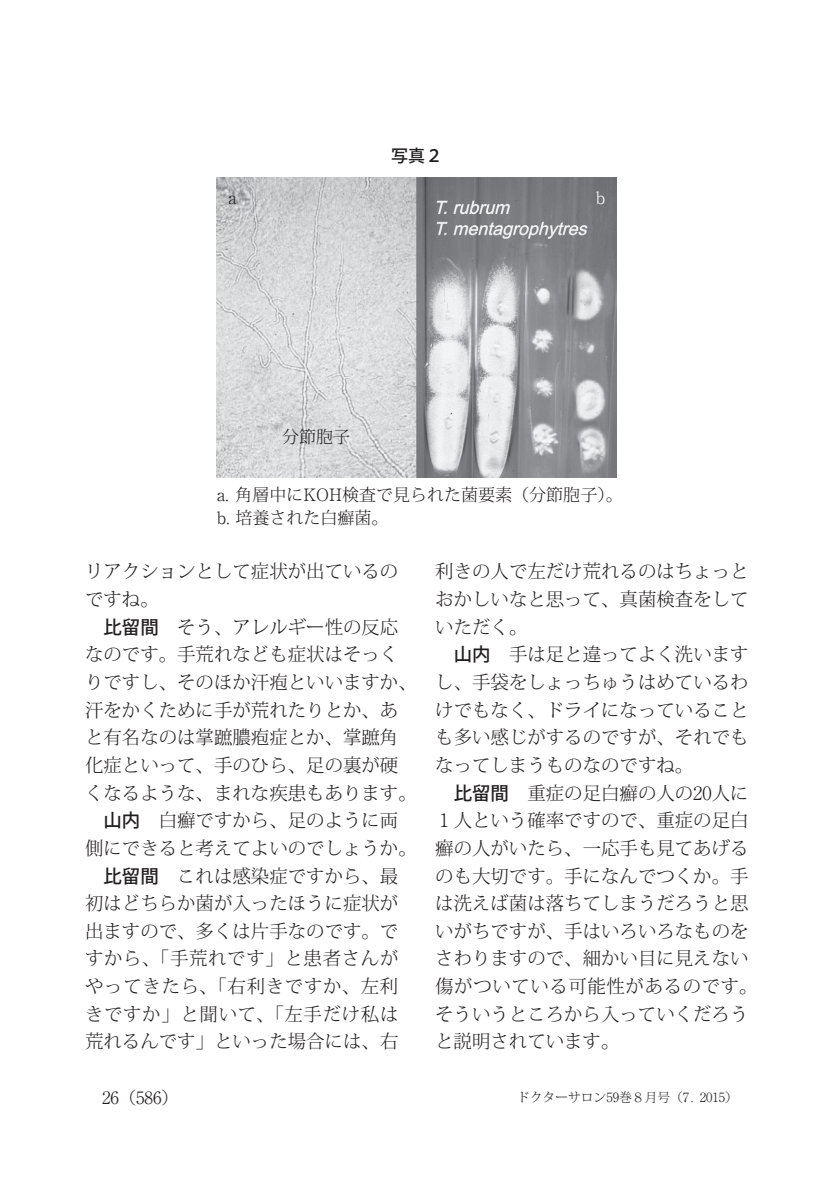
<style>
.page{position:relative;width:828px;height:1191px;background:#fff}
.page>*{position:absolute;margin:0;border:0;box-sizing:border-box;transform-origin:0 0}
.t1{font:300 18.4px "Koz Min Pro";color:#231f20}
.t2{font:300 18.4px "Koz Min Pro";letter-spacing:.035em;color:#231f20}
.t3{font:300 18.4px "Koz Min Pro";letter-spacing:.04em;color:#231f20}
.t4{font:300 17px/22.6px "Koz Min Pro";color:#231f20}
.t5{font:300 17px "Ryumin Pro";color:#231f20}
.t6{font:500 17px "Koz Go Pro";color:#231f20}
.t7{font:300 17px "Ryumin Pro";color:#fff}
.t8{font:300 12.8px "Koz Min Pro";color:#231f20}
.s1{font-family:"Ryumin Pro"}
.s2{font-family:"Koz Go Pro";font-weight:500}
.s3{font-family:"Koz Min Pro"}
</style>
<div class="page">
<img style="left:217px;top:177px;width:399px;height:300px">
<p class="t6" style="left:391px;top:145px;width:53px">写真２</p>
<p class="t5" style="left:228px;top:184px;width:10px">a</p>
<p class="t7" style="left:596px;top:184px;width:11px">b</p>
<p class="t4" style="left:282px;top:425px;width:70px">分節胞子</p>
<p class="t4" style="left:217px;top:483px;width:407px"><span class="s1">a.</span> 角層中に<span class="s1">KOH</span>検査で見られた菌要素（分節胞子）。<span class="s1">b.</span> 培養された白癬菌。</p>
<p class="t1" style="left:85px;top:558px;width:315px">リアクションとして症状が出ているの</p>
<p class="t1" style="left:85px;top:586px;width:75px">ですね。</p>
<p class="t1" style="left:103px;top:614px;width:296px"><span class="s2">比留間</span> そう、アレルギー性の反応</p>
<p class="t1" style="left:85px;top:641px;width:315px">なのです。手荒れなども症状はそっく</p>
<p class="t1" style="left:85px;top:669px;width:333px">りですし、そのほか汗疱といいますか、</p>
<p class="t1" style="left:85px;top:697px;width:315px">汗をかくために手が荒れたりとか、あ</p>
<p class="t1" style="left:85px;top:724px;width:315px">と有名なのは掌蹠膿疱症とか、掌蹠角</p>
<p class="t1" style="left:85px;top:752px;width:315px">化症といって、手のひら、足の裏が硬</p>
<p class="t1" style="left:85px;top:780px;width:333px">くなるような、まれな疾患もあります。</p>
<p class="t1" style="left:103px;top:807px;width:296px"><span class="s2">山内</span> 白癬ですから、足のように両</p>
<p class="t1" style="left:85px;top:835px;width:333px">側にできると考えてよいのでしょうか。</p>
<p class="t1" style="left:103px;top:863px;width:296px"><span class="s2">比留間</span> これは感染症ですから、最</p>
<p class="t1" style="left:85px;top:890px;width:315px">初はどちらか菌が入ったほうに症状が</p>
<p class="t1" style="left:85px;top:918px;width:315px">出ますので、多くは片手なのです。で</p>
<p class="t2" style="left:85px;top:945px;width:315px">すから、「手荒れです」と患者さんが</p>
<p class="t3" style="left:85px;top:973px;width:315px">やってきたら、「右利きですか、左利</p>
<p class="t2" style="left:85px;top:1001px;width:315px">きですか」と聞いて、「左手だけ私は</p>
<p class="t1" style="left:85px;top:1028px;width:315px">荒れるんです」といった場合には、右</p>
<p class="t1" style="left:435px;top:558px;width:315px">利きの人で左だけ荒れるのはちょっと</p>
<p class="t1" style="left:435px;top:586px;width:315px">おかしいなと思って、真菌検査をして</p>
<p class="t1" style="left:435px;top:614px;width:94px">いただく。</p>
<p class="t1" style="left:454px;top:641px;width:296px"><span class="s2">山内</span> 手は足と違ってよく洗います</p>
<p class="t1" style="left:435px;top:669px;width:315px">し、手袋をしょっちゅうはめているわ</p>
<p class="t1" style="left:435px;top:697px;width:315px">けでもなく、ドライになっていること</p>
<p class="t1" style="left:435px;top:724px;width:315px">も多い感じがするのですが、それでも</p>
<p class="t1" style="left:435px;top:752px;width:259px">なってしまうものなのですね。</p>
<p class="t1" style="left:454px;top:780px;width:296px"><span class="s2">比留間</span> 重症の足白癬の人の<span class="s1">20</span>人に</p>
<p class="t1" style="left:435px;top:807px;width:315px"><span class="s1">１</span>人という確率ですので、重症の足白</p>
<p class="t1" style="left:435px;top:835px;width:315px">癬の人がいたら、一応手も見てあげる</p>
<p class="t1" style="left:435px;top:863px;width:315px">のも大切です。手になんでつくか。手</p>
<p class="t1" style="left:435px;top:890px;width:315px">は洗えば菌は落ちてしまうだろうと思</p>
<p class="t1" style="left:435px;top:918px;width:315px">いがちですが、手はいろいろなものを</p>
<p class="t1" style="left:435px;top:945px;width:315px">さわりますので、細かい目に見えない</p>
<p class="t2" style="left:435px;top:973px;width:324px">傷がついている可能性があるのです。</p>
<p class="t1" style="left:435px;top:1001px;width:315px">そういうところから入っていくだろう</p>
<p class="t1" style="left:435px;top:1028px;width:186px">と説明されています。</p>
<p class="t5" style="left:102px;top:1084px;width:78px">26<span class="s3">（</span>586<span class="s3">）</span></p>
<p class="t8" style="left:517px;top:1088px;width:222px">ドクターサロン<span class="s1">59</span>巻<span class="s1">８</span>月号（<span class="s1">7. 2015</span>）</p>
</div>
